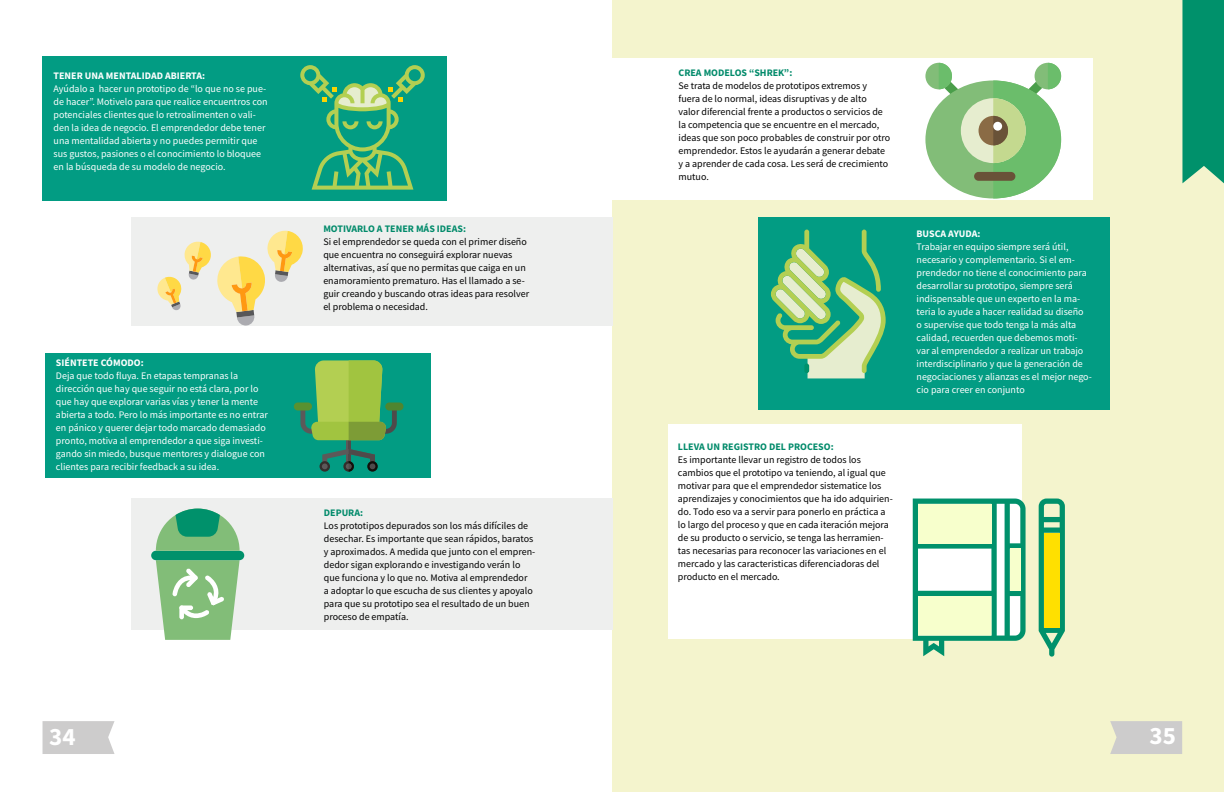
<style>
.page{position:relative;width:1224px;height:792px;background:#fff}
.page>*{position:absolute;margin:0;border:0;box-sizing:border-box;transform-origin:0 0}
.t1{font:700 25px "Source Sans Pro";color:#fff}
.t2{font:10px/13px "Source Sans Pro";color:#000}
.t3{font:10px/13px "Source Sans Pro";color:#fff}
.t4{font:700 10px "Source Sans Pro";color:#008a6a}
.t5{font:700 10px "Source Sans Pro";color:#fff}
</style>
<div class="page">
<div style="left:612px;top:0;width:612px;height:792px;background:#f4f4cd"></div>
<div style="left:43px;top:57px;width:404px;height:144px;background:#029c83"></div>
<div style="left:131px;top:217px;width:481px;height:109px;background:#eeefee"></div>
<div style="left:612px;top:58px;width:481px;height:142px;background:#fff"></div>
<div style="left:131px;top:499px;width:481px;height:131px;background:#eeefee"></div>
<div style="left:669px;top:424px;width:353px;height:215px;background:#fff"></div>
<div style="left:45px;top:353px;width:385px;height:124px;background:#029c83"></div>
<div style="left:758px;top:217px;width:352px;height:193px;background:#029c83"></div>
<svg style="left:300px;top:65px;width:125px;height:125px"></svg>
<svg style="left:157px;top:230px;width:146px;height:96px"></svg>
<svg style="left:346px;top:440px;width:3px;height:9px"></svg>
<hr style="left:349px;top:432px;width:2px;height:30px;background:#4f4a4a">
<div style="left:320px;top:461px;width:10px;height:11px;background:#332e2b;border-radius:50%"></div>
<svg style="left:367px;top:461px;width:11px;height:11px"></svg>
<svg style="left:322px;top:449px;width:53px;height:23px"></svg>
<div style="left:385px;top:403px;width:18px;height:8px;background:#4f8530;border-radius:4px"></div>
<div style="left:294px;top:403px;width:18px;height:8px;background:#599130;border-radius:4px"></div>
<svg style="left:300px;top:360px;width:97px;height:80px"></svg>
<div style="left:151px;top:551px;width:93px;height:9px;background:#00916b;border-radius:5px"></div>
<svg style="left:156px;top:509px;width:84px;height:42px"></svg>
<svg style="left:156px;top:560px;width:84px;height:80px"></svg>
<div style="left:179px;top:605px;width:5px;height:14px;background:#fff;border-radius:2px"></div>
<div style="left:179px;top:605px;width:14px;height:5px;background:#fff;border-radius:2px"></div>
<div style="left:925px;top:80px;width:136px;height:118px;background:#82bd78;border-radius:50%"></div>
<div style="left:961px;top:98px;width:65px;height:65px;background:#e6edcf;border-radius:50%"></div>
<div style="left:979px;top:116px;width:29px;height:29px;background:#8a6b45;border-radius:50%"></div>
<div style="left:974px;top:172px;width:41px;height:9px;background:#695238;border-radius:4px"></div>
<div style="left:925px;top:63px;width:27px;height:26px;background:#82bd78;border-radius:50%"></div>
<svg style="left:939px;top:63px;width:22px;height:35px"></svg>
<svg style="left:993px;top:63px;width:68px;height:135px"></svg>
<svg style="left:771px;top:230px;width:115px;height:148px"></svg>
<svg style="left:1039px;top:499px;width:26px;height:158px"></svg>
<svg style="left:913px;top:499px;width:113px;height:157px"></svg>
<div style="left:1010px;top:549px;width:10px;height:42px;background:#f7ffcc"></div>
<div style="left:1044px;top:533px;width:16px;height:95px;background:#ffe000"></div>
<svg style="left:1182px;top:0;width:42px;height:183px"></svg>
<div style="left:1110px;top:721px;width:72px;height:33px;background:#cdcccc"></div>
<div style="left:43px;top:721px;width:72px;height:33px;background:#cdcccc"></div>
<p class="t5" style="left:54px;top:69px;width:153px">TENER UNA MENTALIDAD ABIERTA:</p>
<p class="t3" style="left:54px;top:82px;width:215px">Ayúdalo a hacer un prototipo de “lo que no se pue&shy;de hacer”. Motivelo para que realice encuentros con potenciales clientes que lo retroalimenten o vali&shy;den la idea de negocio. El emprendedor debe tener una mentalidad abierta y no puedes permitir que sus gustos, pasiones o el conocimiento lo bloquee en la búsqueda de su modelo de negocio.</p>
<p class="t5" style="left:56px;top:356px;width:89px">SIÉNTETE CÓMODO:</p>
<p class="t3" style="left:56px;top:369px;width:214px">Deja que todo fluya. En etapas tempranas la dirección que hay que seguir no está clara, por lo que hay que explorar varias vías y tener la mente abierta a todo. Pero lo más importante es no entrar en pánico y querer dejar todo marcado demasiado pronto, motiva al emprendedor a que siga investi&shy;gando sin miedo, busque mentores y dialogue con clientes para recibir feedback a su idea.</p>
<p class="t4" style="left:323px;top:222px;width:144px">MOTIVARLO A TENER MÁS IDEAS:</p>
<p class="t2" style="left:323px;top:235px;width:207px">Si el emprendedor se queda con el primer diseño que encuentra no conseguirá explorar nuevas alternativas, así que no permitas que caiga en un enamoramiento prematuro. Has el llamado a se&shy;guir creando y buscando otras ideas para resolver el problema o necesidad.</p>
<p class="t4" style="left:324px;top:506px;width:41px">DEPURA:</p>
<p class="t2" style="left:324px;top:519px;width:213px">Los prototipos depurados son los más difíciles de desechar. Es importante que sean rápidos, baratos y aproximados. A medida que junto con el empren&shy;dedor sigan explorando e investigando verán lo que funciona y lo que no. Motiva al emprendedor<br>a adoptar lo que escucha de sus clientes y apoyalo para que su prototipo sea el resultado de un buen proceso de empatía.</p>
<p class="t4" style="left:679px;top:66px;width:115px">CREA MODELOS “SHREK”:</p>
<p class="t2" style="left:679px;top:79px;width:213px">Se trata de modelos de prototipos extremos y fuera de lo normal, ideas disruptivas y de alto valor diferencial frente a productos o servicios de la competencia que se encuentre en el mercado, ideas que son poco probables de construir por otro emprendedor. Estos le ayudarán a generar debate y a aprender de cada cosa. Les será de crecimiento mutuo.</p>
<p class="t4" style="left:678px;top:440px;width:157px">LLEVA UN REGISTRO DEL PROCESO:</p>
<p class="t2" style="left:678px;top:453px;width:216px">Es importante llevar un registro de todos los cambios que el prototipo va teniendo, al igual que motivar para que el emprendedor sistematice los aprendizajes y conocimientos que ha ido adquirien&shy;do. Todo eso va a servir para ponerlo en práctica a lo largo del proceso y que en cada iteración mejora de su producto o servicio, se tenga las herramien&shy;tas necesarias para reconocer las variaciones en el mercado y las caracteristicas diferenciadoras del producto en el mercado.</p>
<p class="t5" style="left:917px;top:227px;width:66px">BUSCA AYUDA:</p>
<p class="t3" style="left:917px;top:240px;width:177px">Trabajar en equipo siempre será útil, necesario y complementario. Si el em&shy;prendedor no tiene el conocimiento para desarrollar su prototipo, siempre será indispensable que un experto en la ma&shy;teria lo ayude a hacer realidad su diseño<br>o supervise que todo tenga la más alta calidad, recuerden que debemos moti&shy;var al emprendedor a realizar un trabajo interdisciplinario y que la generación de negociaciones y alianzas es el mejor nego&shy;cio para creer en conjunto</p>
<h1 class="t1" style="left:49px;top:720px;width:28px">34</h1>
<h1 class="t1" style="left:1150px;top:719px;width:28px">35</h1>
</div>
